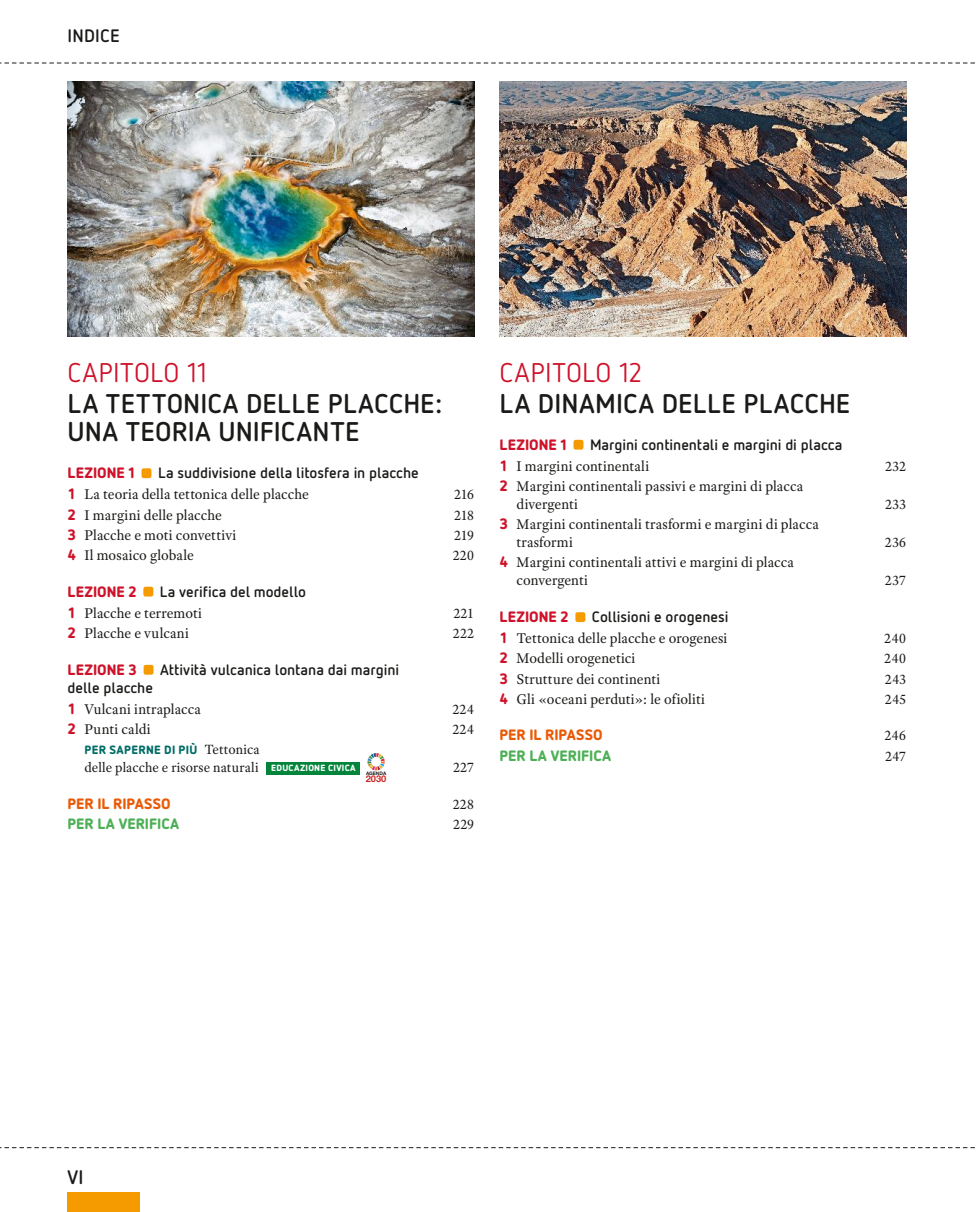
<style>
.page{position:relative;width:978px;height:1212px;background:#fff}
.page>*{position:absolute;margin:0;border:0;box-sizing:border-box;transform-origin:0 0}
.t1{font:700 27px/28.5px "Netto OT";letter-spacing:.01em;color:#1a1a18}
.t2{font:27px "Netto OT";letter-spacing:.01em;color:#ce122a}
.t3{font:700 19.5px "Netto OT";color:#1a1a18}
.t4{font:700 18px "Netto OT";letter-spacing:.01em;color:#1a1a18}
.t5{font:15px/18px "Adobe Text Pro";letter-spacing:.005em;color:#1a1a18}
.t6{font:700 15px/18px "Netto OT";color:#1a1a18}
.t7{font:900 15px "Netto OT";color:#4eb056}
.t8{font:900 15px "Netto OT";color:#ea5a06}
.t9{font:14.7px "Adobe Text Pro";letter-spacing:.02em;color:#1a1a18}
.t10{font:14.25px "Adobe Text Pro";letter-spacing:.01em;color:#1a1a18}
.t11{font:900 12px "Netto OT";letter-spacing:.025em;color:#006c66}
.t12{font:700 9.3px "Helvetica Neue";color:#cb2927}
.t13{font:700 4.8px "Helvetica Neue";color:#1a1a18}
.s1{font-weight:900;color:#ce122a}
.s2{font-size:9.75px;color:#f59b00}
.s3{font-family:"Netto OT";font-weight:900;color:#ce122a}
.s4{font-family:"Adobe Text Pro";font-weight:400;font-size:14.25px;color:#1a1a18}
.s5{font-family:"Netto OT";font-weight:900;font-size:9px;color:#fff}
</style>
<div class="page">
<img style="left:68px;top:81px;width:406px;height:256px">
<img style="left:500px;top:81px;width:406px;height:256px">
<svg style="left:0;top:63px;width:975px;height:1px"></svg>
<svg style="left:0;top:1147px;width:975px;height:1px"></svg>
<div style="left:68px;top:1193px;width:72px;height:19px;background:#f59b00"></div>
<div style="left:574px;top:440px;width:9px;height:10px;border:3px solid #f59b00"></div>
<div style="left:575px;top:612px;width:10px;height:10px;border:3px solid #f59b00"></div>
<div style="left:142px;top:468px;width:9px;height:10px;border:3px solid #f59b00"></div>
<div style="left:143px;top:587px;width:10px;height:9px;border:3px solid #f59b00"></div>
<div style="left:144px;top:665px;width:10px;height:10px;border:3px solid #f59b00"></div>
<div style="left:266px;top:762px;width:94px;height:12px;background:#02853a"></div>
<svg style="left:367px;top:753px;width:18px;height:17px"></svg>
<p class="t4" style="left:68px;top:29px;width:54px">INDICE</p>
<h1 class="t2" style="left:68px;top:357px;width:141px">CAPITOLO 11</h1>
<h1 class="t1" style="left:68px;top:392px;width:376px">LA TETTONICA DELLE PLACCHE:<br>UNA TEORIA UNIFICANTE</h1>
<p class="t6" style="left:68px;top:465px;width:353px"><span class="s1">LEZIONE 1</span> <span class="s2">■</span> La suddivisione della litosfera in placche</p>
<p class="t5" style="left:68px;top:487px;width:243px"><span class="s3">1</span> La teoria della tettonica delle placche</p>
<p class="t9" style="left:454px;top:489px;width:21px">216</p>
<p class="t5" style="left:68px;top:507px;width:156px"><span class="s3">2</span> I margini delle placche</p>
<p class="t9" style="left:454px;top:509px;width:22px">218</p>
<p class="t5" style="left:68px;top:527px;width:170px"><span class="s3">3</span> Placche e moti convettivi</p>
<p class="t9" style="left:454px;top:529px;width:21px">219</p>
<p class="t5" style="left:68px;top:547px;width:128px"><span class="s3">4</span> Il mosaico globale</p>
<p class="t9" style="left:453px;top:549px;width:23px">220</p>
<p class="t6" style="left:68px;top:584px;width:240px"><span class="s1">LEZIONE 2</span> <span class="s2">■</span> La verifica del modello</p>
<p class="t5" style="left:68px;top:605px;width:136px"><span class="s3">1</span> Placche e terremoti</p>
<p class="t9" style="left:453px;top:607px;width:22px">221</p>
<p class="t5" style="left:68px;top:625px;width:123px"><span class="s3">2</span> Placche e vulcani</p>
<p class="t9" style="left:453px;top:627px;width:23px">222</p>
<p class="t6" style="left:67px;top:662px;width:333px"><span class="s1">LEZIONE 3</span> <span class="s2">■</span> Attività vulcanica lontana dai margini delle placche</p>
<p class="t5" style="left:67px;top:701px;width:135px"><span class="s3">1</span> Vulcani intraplacca</p>
<p class="t9" style="left:453px;top:703px;width:23px">224</p>
<p class="t5" style="left:68px;top:721px;width:85px"><span class="s3">2</span> Punti caldi</p>
<p class="t9" style="left:453px;top:723px;width:23px">224</p>
<p class="t11" style="left:85px;top:743px;width:177px">PER SAPERNE DI PIÙ <span class="s4">Tettonica</span></p>
<p class="t10" style="left:85px;top:761px;width:273px">delle placche e risorse naturali <span class="s5">EDUCAZIONE CIVICA</span></p>
<p class="t9" style="left:453px;top:761px;width:23px">227</p>
<p class="t8" style="left:68px;top:794px;width:105px">PER IL RIPASSO</p>
<p class="t9" style="left:453px;top:798px;width:23px">228</p>
<p class="t7" style="left:68px;top:815px;width:113px">PER LA VERIFICA</p>
<p class="t9" style="left:453px;top:819px;width:22px">229</p>
<p class="t13" style="left:366px;top:770px;width:22px">AGENDA</p>
<p class="t12" style="left:366px;top:774px;width:22px">2030</p>
<h1 class="t2" style="left:500px;top:357px;width:144px">CAPITOLO 12</h1>
<h1 class="t1" style="left:500px;top:392px;width:352px">LA DINAMICA DELLE PLACCHE</h1>
<p class="t6" style="left:500px;top:437px;width:344px"><span class="s1">LEZIONE 1</span> <span class="s2">■</span> Margini continentali e margini di placca</p>
<p class="t5" style="left:500px;top:458px;width:151px"><span class="s3">1</span> I margini continentali</p>
<p class="t9" style="left:885px;top:460px;width:22px">232</p>
<p class="t5" style="left:517px;top:478px;width:288px;text-indent:-17px"><span class="s3">2</span> Margini continentali passivi e margini di placca divergenti</p>
<p class="t9" style="left:885px;top:498px;width:22px">233</p>
<p class="t5" style="left:517px;top:516px;width:304px;text-indent:-17px"><span class="s3">3</span> Margini continentali trasformi e margini di placca trasformi</p>
<p class="t5" style="left:517px;top:555px;width:279px;text-indent:-17px"><span class="s3">4</span> Margini continentali attivi e margini di placca convergenti</p>
<p class="t9" style="left:885px;top:537px;width:23px">236</p>
<p class="t9" style="left:885px;top:575px;width:23px">237</p>
<p class="t6" style="left:500px;top:609px;width:230px"><span class="s1">LEZIONE 2</span> <span class="s2">■</span> Collisioni e orogenesi</p>
<p class="t5" style="left:500px;top:631px;width:229px"><span class="s3">1</span> Tettonica delle placche e orogenesi</p>
<p class="t9" style="left:884px;top:633px;width:23px">240</p>
<p class="t5" style="left:500px;top:651px;width:137px"><span class="s3">2</span> Modelli orogenetici</p>
<p class="t9" style="left:884px;top:653px;width:23px">240</p>
<p class="t5" style="left:500px;top:671px;width:162px"><span class="s3">3</span> Strutture dei continenti</p>
<p class="t9" style="left:885px;top:673px;width:23px">243</p>
<p class="t5" style="left:500px;top:691px;width:207px"><span class="s3">4</span> Gli «oceani perduti»: le ofioliti</p>
<p class="t9" style="left:885px;top:693px;width:23px">245</p>
<p class="t8" style="left:500px;top:726px;width:105px">PER IL RIPASSO</p>
<p class="t9" style="left:884px;top:730px;width:23px">246</p>
<p class="t7" style="left:500px;top:747px;width:113px">PER LA VERIFICA</p>
<p class="t9" style="left:885px;top:751px;width:22px">247</p>
<h2 class="t3" style="left:68px;top:1170px;width:17px">VI</h2>
</div>
